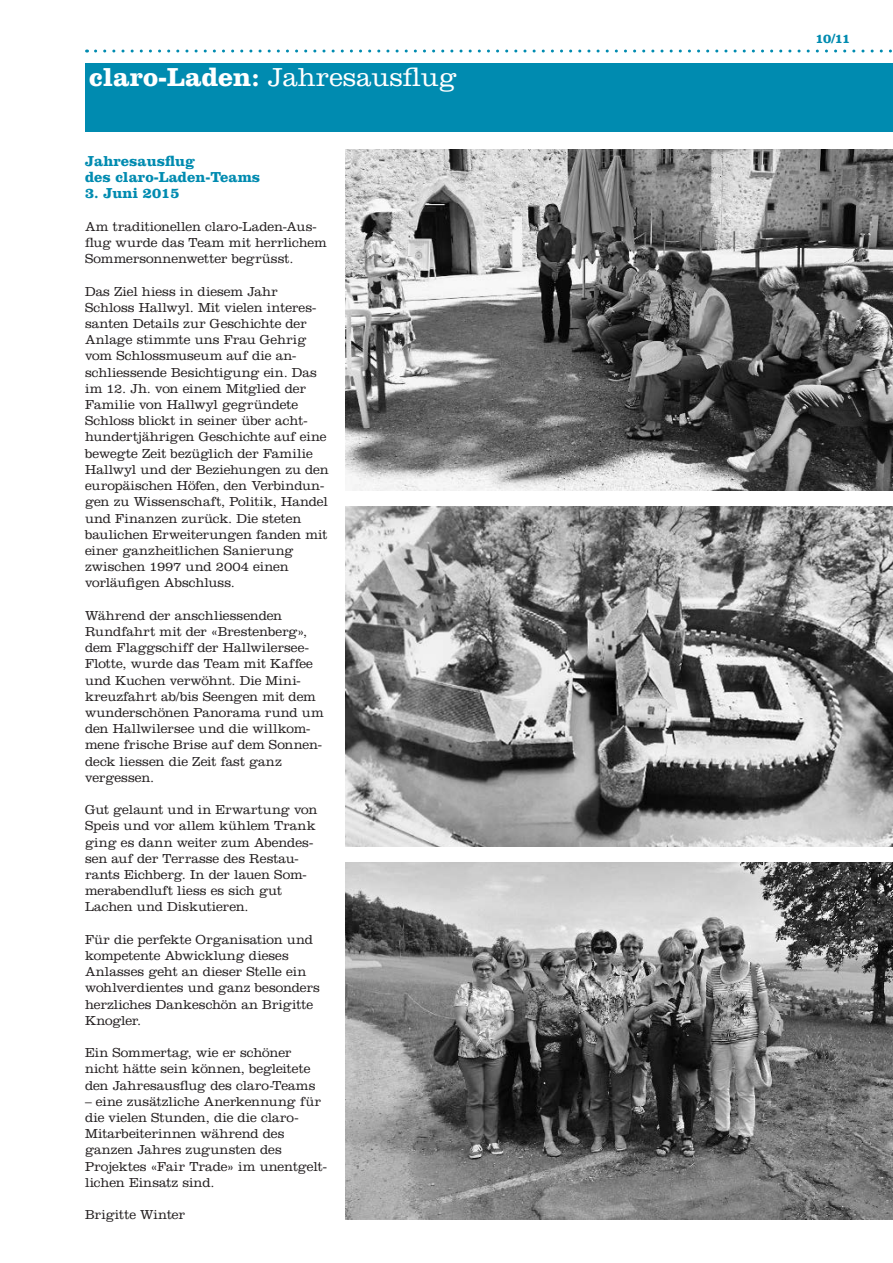
<style>
.page{position:relative;width:893px;height:1263px;background:#fff}
.page>*{position:absolute;margin:0;border:0;box-sizing:border-box;transform-origin:0 0}
.t1{font:300 27px "Clarendon LT Std";color:#fff}
.t2{font:700 15px/16.2px "Clarendon LT Std";color:#008bb0}
.t3{font:300 13.5px/16.2px "Clarendon LT Std";letter-spacing:-.005em;color:#231f20}
.t4{font:700 13.5px "Clarendon LT Std";color:#008bb0}
.s1{font-weight:700}
</style>
<div class="page">
<svg style="left:96px;top:50px;width:796px;height:3px"></svg>
<div style="left:85px;top:64px;width:808px;height:68px;background:#008bb0"></div>
<img style="left:346px;top:150px;width:547px;height:340px">
<img style="left:346px;top:863px;width:547px;height:356px">
<img style="left:346px;top:506px;width:547px;height:340px">
<h1 class="t1" style="left:89px;top:61px;width:369px"><span class="s1">claro-Laden:</span> Jahresausflug</h1>
<p class="t2" style="left:85px;top:153px;width:177px">Jahresausflug<br>des claro-Laden-Teams</p>
<p class="t2" style="left:85px;top:185px;width:96px">3. Juni 2015</p>
<p class="t3" style="left:85px;top:218px;width:243px">Am traditionellen claro-Laden-Aus&shy;flug wurde das Team mit herrlichem<br>Sommersonnenwetter begrüsst.</p>
<p class="t3" style="left:85px;top:283px;width:245px">Das Ziel hiess in diesem Jahr Schloss Hallwyl. Mit vielen interes&shy;santen Details zur Geschichte der Anlage stimmte uns Frau Gehrig vom Schlossmuseum auf die an&shy;schliessende Besichtigung ein. Das im 12. Jh. von einem Mitglied der Familie von Hallwyl gegründete Schloss blickt in seiner über acht&shy;hundertjährigen Geschichte auf eine bewegte Zeit bezüglich der Familie Hallwyl und der Beziehungen zu den europäischen Höfen, den Verbindun&shy;gen zu Wissenschaft, Politik, Handel und Finanzen zurück. Die steten baulichen Erweiterungen fanden mit einer ganzheitlichen Sanierung zwischen 1997 und 2004 einen vorläufigen Abschluss.</p>
<p class="t3" style="left:85px;top:607px;width:240px">Während der anschliessenden<br>Rundfahrt mit der «Brestenberg», dem Flaggschiff der Hallwilersee-<br>Flotte, wurde das Team mit Kaffee und Kuchen verwöhnt. Die Mini&shy;kreuzfahrt ab/bis Seengen mit dem wunderschönen Panorama rund um den Hallwilersee und die willkom&shy;mene frische Brise auf dem Sonnen&shy;deck liessen die Zeit fast ganz vergessen.</p>
<p class="t3" style="left:85px;top:801px;width:234px">Gut gelaunt und in Erwartung von<br>Speis und vor allem kühlem Trank ging es dann weiter zum Abendes&shy;sen auf der Terrasse des Restau&shy;rants Eichberg. In der lauen Som&shy;merabendluft liess es sich gut<br>Lachen und Diskutieren.</p>
<p class="t3" style="left:85px;top:931px;width:236px">Für die perfekte Organisation und kompetente Abwicklung dieses<br>Anlasses geht an dieser Stelle ein wohlverdientes und ganz besonders herzliches Dankeschön an Brigitte<br>Knogler.</p>
<p class="t3" style="left:85px;top:1044px;width:232px">Ein Sommertag, wie er schöner nicht hätte sein können, begleitete den Jahresausflug des claro-Teams</p>
<p class="t3" style="left:85px;top:1093px;width:243px">– eine zusätzliche Anerkennung für die vielen Stunden, die die claro-<br>Mitarbeiterinnen während des ganzen Jahres zugunsten des<br>Projektes «Fair Trade» im unentgelt&shy;lichen Einsatz sind.</p>
<p class="t3" style="left:85px;top:1206px;width:102px">Brigitte Winter</p>
<p class="t4" style="left:816px;top:30px;width:36px">10/11</p>
</div>
